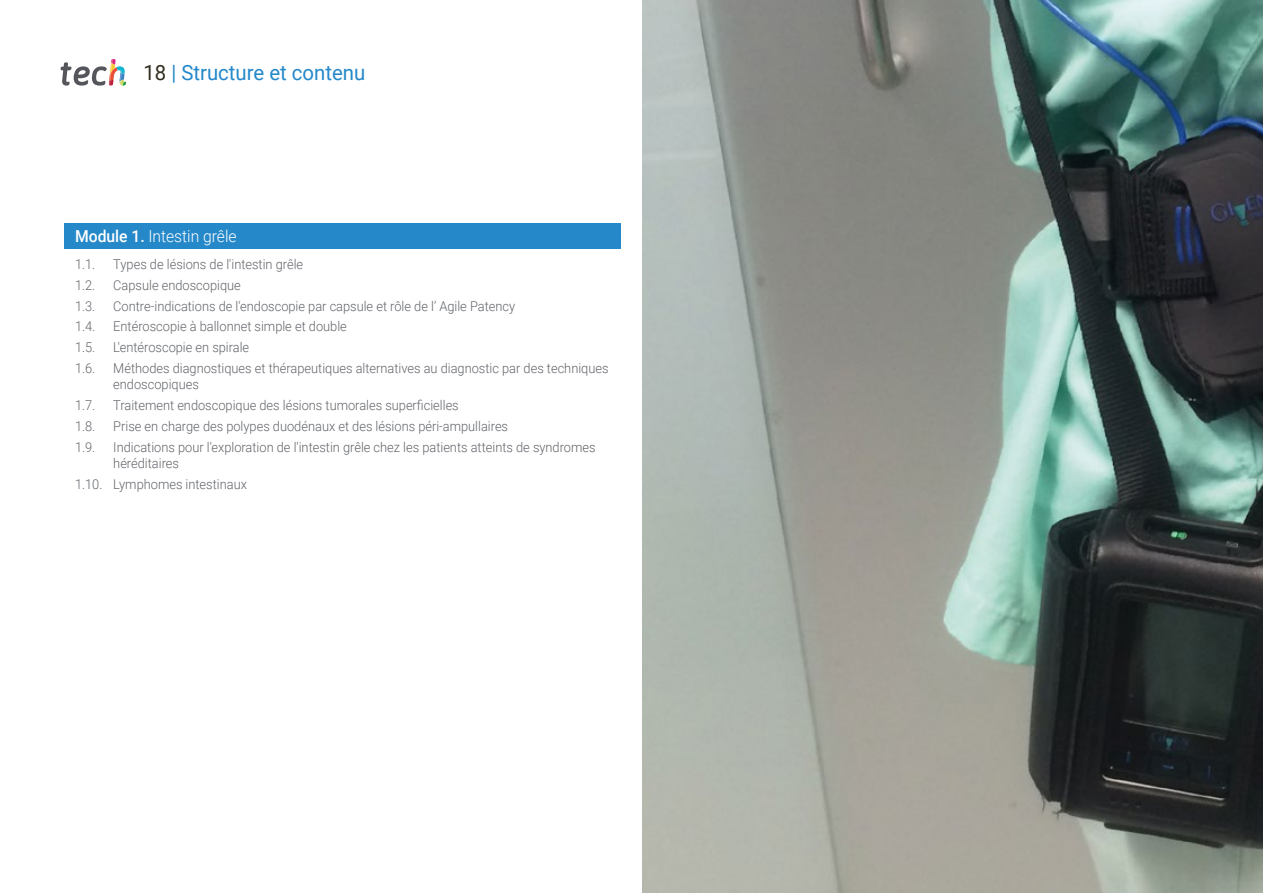
<style>
.page{position:relative;width:1263px;height:893px;background:#fff}
.page>*{position:absolute;margin:0;border:0;box-sizing:border-box;transform-origin:0 0}
.t1{font:21px "Roboto";color:#2488c9}
.t2{font:300 16.5px "Roboto";color:#fff;scale:.95 1}
.t3{font:300 13.5px/16.5px "Roboto";color:#61646a;scale:.95 1}
.s1{color:#312e20}
.s2{font-weight:500}
</style>
<div class="page">
<div style="left:64px;top:223px;width:557px;height:25px;background:#2488c9"></div>
<img style="left:642px;top:0;width:621px;height:893px">
<svg style="left:61px;top:59px;width:65px;height:27px"></svg>
<h1 class="t1" style="left:144px;top:57px;width:223px"><span class="s1">18</span> | Structure et contenu</h1>
<p class="t2" style="left:75px;top:225px;width:172px"><span class="s2">Module 1.</span> Intestin grêle</p>
<p class="t3" style="left:75px;top:256px;width:23px">1.1.</p>
<p class="t3" style="left:113px;top:256px;width:201px">Types de lésions de l'intestin grêle</p>
<p class="t3" style="left:75px;top:276px;width:23px">1.2.</p>
<p class="t3" style="left:113px;top:276px;width:136px">Capsule endoscopique</p>
<p class="t3" style="left:75px;top:297px;width:23px">1.3.</p>
<p class="t3" style="left:113px;top:297px;width:425px">Contre-indications de l'endoscopie par capsule et rôle de l’ Agile Patency</p>
<p class="t3" style="left:75px;top:318px;width:23px">1.4.</p>
<p class="t3" style="left:113px;top:318px;width:247px">Entéroscopie à ballonnet simple et double</p>
<p class="t3" style="left:75px;top:339px;width:23px">1.5.</p>
<p class="t3" style="left:113px;top:339px;width:145px">L'entéroscopie en spirale</p>
<p class="t3" style="left:75px;top:359px;width:23px">1.6.</p>
<p class="t3" style="left:113px;top:359px;width:523px">Méthodes diagnostiques et thérapeutiques alternatives au diagnostic par des techniques endoscopiques</p>
<p class="t3" style="left:75px;top:397px;width:23px">1.7.</p>
<p class="t3" style="left:113px;top:397px;width:365px">Traitement endoscopique des lésions tumorales superficielles</p>
<p class="t3" style="left:75px;top:417px;width:23px">1.8.</p>
<p class="t3" style="left:113px;top:417px;width:417px">Prise en charge des polypes duodénaux et des lésions péri-ampullaires</p>
<p class="t3" style="left:75px;top:438px;width:23px">1.9.</p>
<p class="t3" style="left:113px;top:438px;width:509px">Indications pour l'exploration de l'intestin grêle chez les patients atteints de syndromes héréditaires</p>
<p class="t3" style="left:75px;top:475px;width:182px">1.10. Lymphomes intestinaux</p>
</div>
